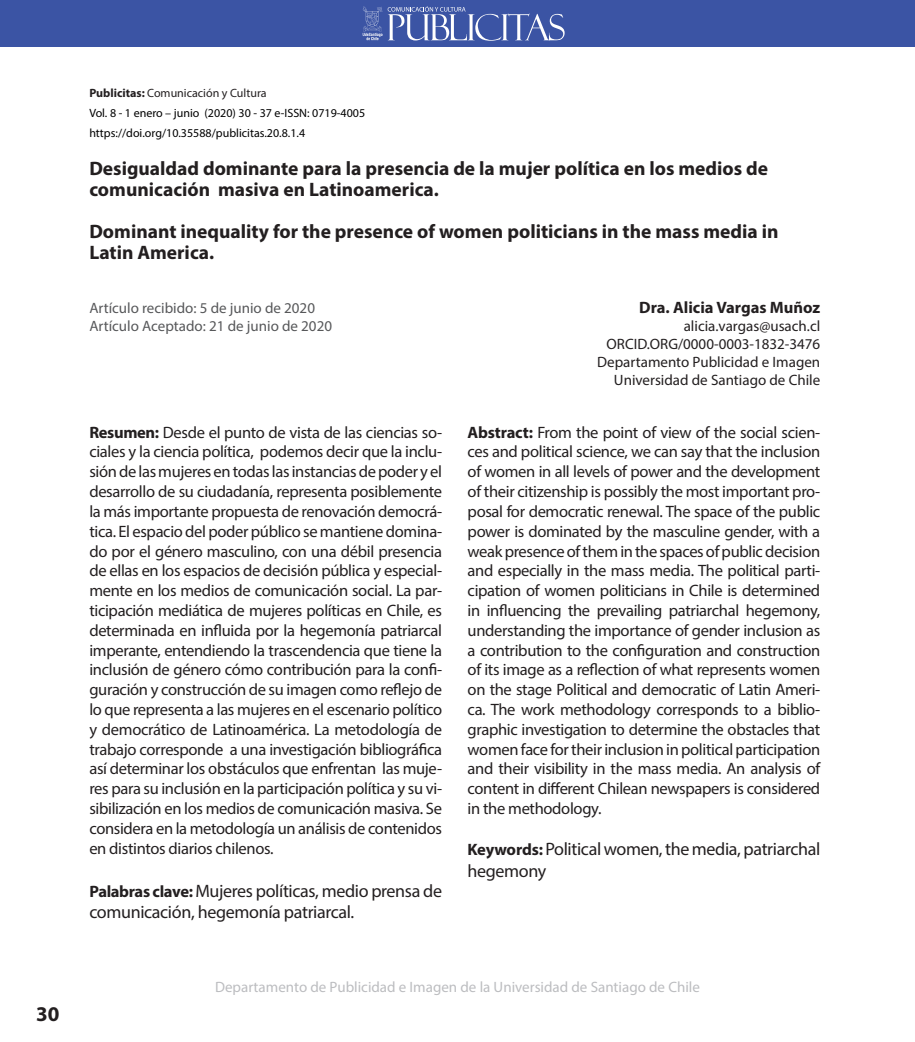
<style>
.page{position:relative;width:915px;height:1042px;background:#fff}
.page>*{position:absolute;margin:0;border:0;box-sizing:border-box;transform-origin:0 0}
.t1{font:700 21px "Myriad Pro";color:#231f20}
.t2{font:700 19.5px/21px "Myriad Pro";color:#231f20}
.t3{font:18px/21.6px "Myriad Pro";letter-spacing:-.02em;color:#231f20}
.t4{font:16.5px/19.8px "Myriad Pro";letter-spacing:-.02em;color:#231f20;text-align:justify}
.t5{font:700 16.5px "Myriad Pro";color:#231f20}
.t6{font:15px "Myriad Pro";color:#231f20}
.t7{font:15px "Myriad Pro";color:#57585a}
.t8{font:15px "Myriad Pro";color:#bcbdc0}
.t9{font:12px "Myriad Pro";color:#000}
.t10{font:12px "Myriad Pro";color:#231f20}
.s1{font-weight:700}
.s2{font-weight:700;font-size:16.5px}
</style>
<div class="page">
<div style="left:0;top:0;width:914px;height:47px;background:#3b54a4"></div>
<svg style="left:362px;top:6px;width:202px;height:35px"></svg>
<p class="t1" style="left:36px;top:1000px;width:25px">30</p>
<p class="t10" style="left:89px;top:86px;width:179px"><span class="s1">Publicitas:</span> Comunicación y Cultura</p>
<p class="t9" style="left:89px;top:106px;width:277px">Vol. 8 - 1 enero – junio (2020) 30 - 37 e-ISSN: 0719-4005</p>
<p class="t9" style="left:89px;top:125px;width:217px">https://doi.org/10.35588/publicitas.20.8.1.4</p>
<p class="t2" style="left:89px;top:157px;width:680px">Desigualdad dominante para la presencia de la mujer política en los medios de</p>
<p class="t2" style="left:89px;top:178px;width:351px">comunicación masiva en Latinoamerica.</p>
<p class="t2" style="left:89px;top:220px;width:690px">Dominant inequality for the presence of women politicians in the mass media in<br>Latin America.</p>
<p class="t7" style="left:89px;top:298px;width:227px">Artículo recibido: 5 de junio de 2020</p>
<p class="t7" style="left:89px;top:316px;width:244px">Artículo Aceptado: 21 de junio de 2020</p>
<p class="t4" style="left:89px;top:422px;width:354px"><span class="s1">Resumen:</span> Desde el punto de vista de las ciencias so&shy;ciales y la ciencia política, podemos decir que la inclu&shy;sión de las mujeres en todas las instancias de poder y el desarrollo de su ciudadanía, representa posiblemente la más importante propuesta de renovación democrá&shy;tica. El espacio del poder público se mantiene domina&shy;do por el género masculino, con una débil presencia de ellas en los espacios de decisión pública y especial&shy;mente en los medios de comunicación social. La par&shy;ticipación mediática de mujeres políticas en Chile, es determinada en influida por la hegemonía patriarcal imperante, entendiendo la trascendencia que tiene la inclusión de género cómo contribución para la confi&shy;guración y construcción de su imagen como reflejo de lo que representa a las mujeres en el escenario político y democrático de Latinoamérica. La metodología de trabajo corresponde a una investigación bibliográfica así determinar los obstáculos que enfrentan las muje&shy;res para su inclusión en la participación política y su vi&shy;sibilización en los medios de comunicación masiva. Se considera en la metodología un análisis de contenidos en distintos diarios chilenos.</p>
<p class="t3" style="left:89px;top:879px;width:354px"><span class="s2">Palabras clave:</span> Mujeres políticas, medio prensa de comunicación, hegemonía patriarcal.</p>
<p class="t5" style="left:639px;top:296px;width:183px">Dra. Alicia Vargas Muñoz</p>
<p class="t6" style="left:683px;top:316px;width:138px">alicia.vargas@usach.cl</p>
<p class="t6" style="left:606px;top:334px;width:215px">ORCID.ORG/0000-0003-1832-3476</p>
<p class="t6" style="left:597px;top:352px;width:224px">Departamento Publicidad e Imagen</p>
<p class="t6" style="left:613px;top:370px;width:208px">Universidad de Santiago de Chile</p>
<p class="t4" style="left:467px;top:422px;width:354px"><span class="s1">Abstract:</span> From the point of view of the social scien&shy;ces and political science, we can say that the inclusion of women in all levels of power and the development of their citizenship is possibly the most important pro&shy;posal for democratic renewal. The space of the public power is dominated by the masculine gender, with a weak presence of them in the spaces of public decision and especially in the mass media. The political parti&shy;cipation of women politicians in Chile is determined in influencing the prevailing patriarchal hegemony, understanding the importance of gender inclusion as a contribution to the configuration and construction of its image as a reflection of what represents women on the stage Political and democratic of Latin Ameri&shy;ca. The work methodology corresponds to a biblio&shy;graphic investigation to determine the obstacles that women face for their inclusion in political participation and their visibility in the mass media. An analysis of content in different Chilean newspapers is considered in the methodology.</p>
<p class="t3" style="left:467px;top:838px;width:354px"><span class="s2">Keywords:</span> Political women, the media, patriarchal hegemony</p>
<p class="t8" style="left:215px;top:978px;width:486px">Departamento de Publicidad e Imagen de la Universidad de Santiago de Chile</p>
</div>
